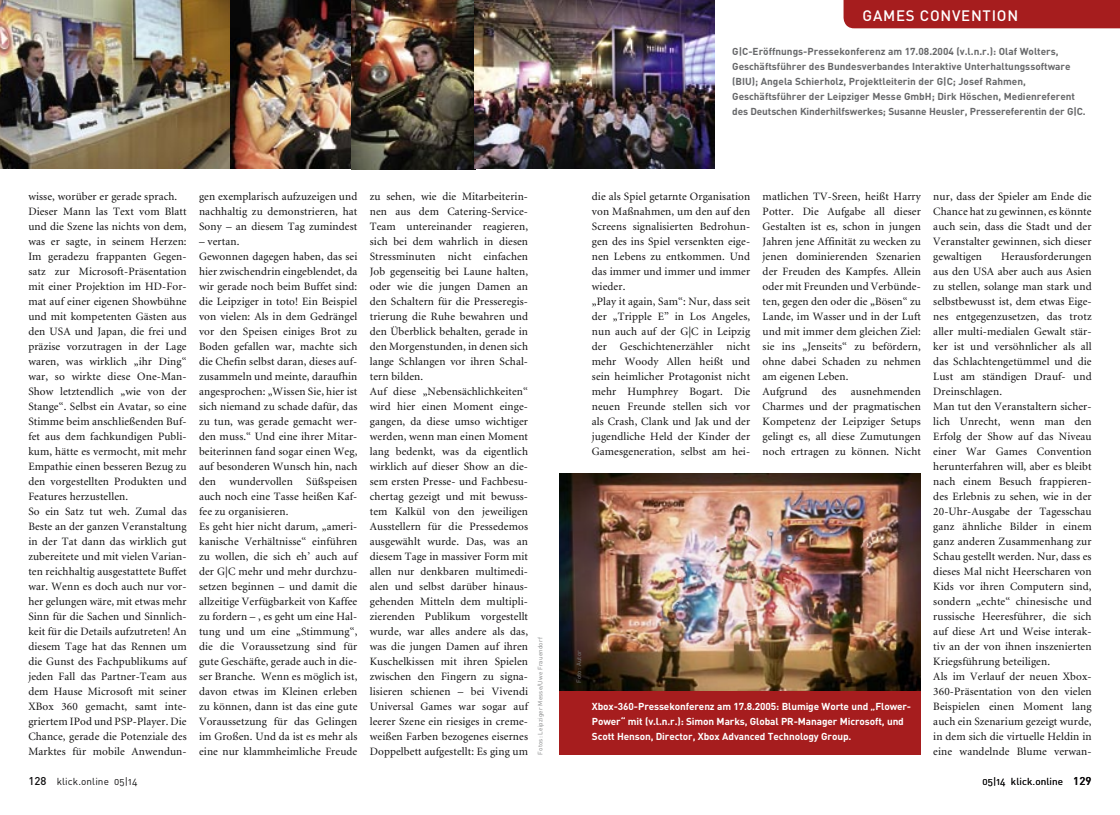
<style>
.page{position:relative;width:1120px;height:815px;background:#fff}
.page>*{position:absolute;margin:0;border:0;box-sizing:border-box;transform-origin:0 0}
.t1{font:500 15px "DIN";letter-spacing:.05em;color:#fff}
._3_Bodytext{font:11.25px/15px "Minion";letter-spacing:.01em;color:#100f10;text-align:justify}
._8_1_Bildunterschrift_LB{font:700 10px/15px "DIN";color:#67686a}
._8_1_Bildunterschrift_LB-2{font:700 10px/15px "DIN";letter-spacing:-.01em;color:#fff}
._3_Bodytext-2{font:10px "DIN Regular Alternate";letter-spacing:.01em;color:#100f10}
._9_Fotocredit{font:6.25px "DIN";letter-spacing:.025em;color:#7f8081}
.s1{font-family:"DIN";font-weight:500;font-size:11.25px}
</style>
<div class="page">
<div style="left:843px;top:0;width:277px;height:28px;background:#a61d1e"></div>
<img style="left:560px;top:474px;width:361px;height:217px">
<div style="left:559px;top:691px;width:362px;height:64px;background:#a61d1e"></div>
<img style="left:0;top:0;width:714px;height:169px">
<p class="_3_Bodytext" style="left:28px;top:189px;width:150px">wisse, worüber er gerade sprach.</p>
<p class="_3_Bodytext" style="left:28px;top:204px;width:160px">Dieser Mann las Text vom Blatt und die Szene las nichts von dem, was er sagte, in seinem Herzen:<br>Im geradezu frappanten Gegen&shy;satz zur Microsoft-Präsentation mit einer Projektion im HD-For&shy;mat auf einer eigenen Showbühne und mit kompetenten Gästen aus den USA und Japan, die frei und präzise vorzutragen in der Lage waren, was wirklich „ihr Ding“ war, so wirkte diese One-Man-Show letztendlich „wie von der Stange“. Selbst ein Avatar, so eine Stimme beim anschließenden Buf&shy;fet aus dem fachkundigen Publi&shy;kum, hätte es vermocht, mit mehr Empathie einen besseren Bezug zu den vorgestellten Produkten und Features herzustellen.</p>
<p class="_3_Bodytext" style="left:28px;top:504px;width:160px">So ein Satz tut weh. Zumal das Beste an der ganzen Veranstaltung in der Tat dann das wirklich gut zubereitete und mit vielen Varian&shy;ten reichhaltig ausgestattete Buffet war. Wenn es doch auch nur vor&shy;her gelungen wäre, mit etwas mehr Sinn für die Sachen und Sinnlich&shy;keit für die Details aufzutreten! An diesem Tage hat das Rennen um die Gunst des Fachpublikums auf jeden Fall das Partner-Team aus dem Hause Microsoft mit seiner XBox 360 gemacht, samt inte&shy;griertem IPod und PSP-Player. Die Chance, gerade die Potenziale des Marktes für mobile Anwendun-</p>
<p class="_3_Bodytext-2" style="left:28px;top:775px;width:111px"><span class="s1">128</span> klick.online 05|14</p>
<p class="_3_Bodytext" style="left:199px;top:189px;width:160px">gen exemplarisch aufzuzeigen und nachhaltig zu demonstrieren, hat Sony – an diesem Tag zumindest</p>
<p class="_3_Bodytext" style="left:199px;top:234px;width:42px">– vertan.</p>
<p class="_3_Bodytext" style="left:199px;top:249px;width:160px">Gewonnen dagegen haben, das sei hier zwischendrin eingeblendet, da wir gerade noch beim Buffet sind: die Leipziger in toto! Ein Beispiel von vielen: Als in dem Gedrängel vor den Speisen einiges Brot zu Boden gefallen war, machte sich die Chefin selbst daran, dieses auf&shy;zusammeln und meinte, daraufhin angesprochen: „Wissen Sie, hier ist sich niemand zu schade dafür, das zu tun, was gerade gemacht wer&shy;den muss.“ Und eine ihrer Mitar&shy;beiterinnen fand sogar einen Weg, auf besonderen Wunsch hin, nach den wundervollen Süßspeisen auch noch eine Tasse heißen Kaf&shy;fee zu organisieren.</p>
<p class="_3_Bodytext" style="left:199px;top:519px;width:160px">Es geht hier nicht darum, „ameri&shy;kanische Verhältnisse“ einführen zu wollen, die sich eh’ auch auf der G|C mehr und mehr durchzu&shy;setzen beginnen – und damit die allzeitige Verfügbarkeit von Kaffee zu fordern – , es geht um eine Hal&shy;tung und um eine „Stimmung“, die die Voraussetzung sind für gute Geschäfte, gerade auch in die&shy;ser Branche. Wenn es möglich ist, davon etwas im Kleinen erleben zu können, dann ist das eine gute Voraussetzung für das Gelingen im Großen. Und da ist es mehr als eine nur klammheimliche Freude</p>
<p class="_3_Bodytext" style="left:370px;top:189px;width:160px">zu sehen, wie die Mitarbeiterin&shy;nen aus dem Catering-Service-Team untereinander reagieren, sich bei dem wahrlich in diesen Stressminuten nicht einfachen Job gegenseitig bei Laune halten, oder wie die jungen Damen an den Schaltern für die Presseregis&shy;trierung die Ruhe bewahren und den Überblick behalten, gerade in den Morgenstunden, in denen sich lange Schlangen vor ihren Schal&shy;tern bilden.</p>
<p class="_3_Bodytext" style="left:370px;top:384px;width:160px">Auf diese „Nebensächlichkeiten“ wird hier einen Moment einge&shy;gangen, da diese umso wichtiger werden, wenn man einen Moment lang bedenkt, was da eigentlich wirklich auf dieser Show an die&shy;sem ersten Presse- und Fachbesu&shy;chertag gezeigt und mit bewuss&shy;tem Kalkül von den jeweiligen Ausstellern für die Pressedemos ausgewählt wurde. Das, was an diesem Tage in massiver Form mit allen nur denkbaren multimedi&shy;alen und selbst darüber hinaus&shy;gehenden Mitteln dem multipli&shy;zierenden Publikum vorgestellt wurde, war alles andere als das, was die jungen Damen auf ihren Kuschelkissen mit ihren Spielen zwischen den Fingern zu signa&shy;lisieren schienen – bei Vivendi Universal Games war sogar auf leerer Szene ein riesiges in creme&shy;weißen Farben bezogenes eisernes Doppelbett aufgestellt: Es ging um</p>
<p class="_9_Fotocredit" style="left:536px;top:755px;width:119px;rotate:-90deg">Fotos: Leipziger Messe/Uwe Frauendorf</p>
<h1 class="t1" style="left:862px;top:6px;width:157px">GAMES CONVENTION</h1>
<p class="_8_1_Bildunterschrift_LB" style="left:732px;top:44px;width:355px">G|C-Eröffnungs-Pressekonferenz am 17.08.2004 (v.l.n.r.): Olaf Wolters, Geschäftsführer des Bundesverbandes Interaktive Unterhaltungssoftware (BIU); Angela Schierholz, Projektleiterin der G|C; Josef Rahmen, Geschäftsführer der Leipziger Messe GmbH; Dirk Höschen, Medienreferent des Deutschen Kinderhilfswerkes; Susanne Heusler, Pressereferentin der G|C.</p>
<p class="_3_Bodytext" style="left:592px;top:189px;width:160px">die als Spiel getarnte Organisation von Maßnahmen, um den auf den Screens signalisierten Bedrohun&shy;gen des ins Spiel versenkten eige&shy;nen Lebens zu entkommen. Und das immer und immer und immer wieder.</p>
<p class="_3_Bodytext" style="left:592px;top:294px;width:160px">„Play it again, Sam“: Nur, dass seit der „Tripple E” in Los Angeles, nun auch auf der G|C in Leipzig der Geschichtenerzähler nicht mehr Woody Allen heißt und sein heimlicher Protagonist nicht mehr Humphrey Bogart. Die neuen Freunde stellen sich vor als Crash, Clank und Jak und der jugendliche Held der Kinder der Gamesgeneration, selbst am hei-</p>
<p class="_3_Bodytext" style="left:762px;top:189px;width:160px">matlichen TV-Sreen, heißt Harry Potter. Die Aufgabe all dieser Gestalten ist es, schon in jungen Jahren jene Affinität zu wecken zu jenen dominierenden Szenarien der Freuden des Kampfes. Allein oder mit Freunden und Verbünde&shy;ten, gegen den oder die „Bösen“ zu Lande, im Wasser und in der Luft und mit immer dem gleichen Ziel: sie ins „Jenseits“ zu befördern, ohne dabei Schaden zu nehmen am eigenen Leben.</p>
<p class="_3_Bodytext" style="left:762px;top:384px;width:46px">Aufgrund</p>
<p class="_3_Bodytext" style="left:822px;top:384px;width:16px">des</p>
<p class="_3_Bodytext" style="left:762px;top:384px;width:160px;text-indent:88px">ausnehmenden Charmes und der pragmatischen Kompetenz der Leipziger Setups gelingt es, all diese Zumutungen noch ertragen zu können. Nicht</p>
<p class="_9_Fotocredit" style="left:575px;top:683px;width:34px;rotate:-90deg">Foto: Autor</p>
<p class="_8_1_Bildunterschrift_LB-2" style="left:592px;top:698px;width:321px">Xbox-360-Pressekonferenz am 17.8.2005: Blumige Worte und „Flower-<br>Power“ mit (v.l.n.r.): Simon Marks, Global PR-Manager Microsoft, und<br>Scott Henson, Director, Xbox Advanced Technology Group.</p>
<p class="_3_Bodytext" style="left:933px;top:189px;width:160px">nur, dass der Spieler am Ende die Chance hat zu gewinnen, es könnte auch sein, dass die Stadt und der Veranstalter gewinnen, sich dieser gewaltigen</p>
<p class="_3_Bodytext" style="left:933px;top:249px;width:160px;text-indent:68px">Herausforderungen aus den USA aber auch aus Asien zu stellen, solange man stark und selbstbewusst ist, dem etwas Eige&shy;nes entgegenzusetzen, das trotz aller multi-medialen Gewalt stär&shy;ker ist und versöhnlicher als all das Schlachtengetümmel und die Lust am ständigen Drauf- und Dreinschlagen.</p>
<p class="_3_Bodytext" style="left:933px;top:399px;width:160px">Man tut den Veranstaltern sicher&shy;lich Unrecht, wenn man den Erfolg der Show auf das Niveau einer War Games Convention herunterfahren will, aber es bleibt nach einem Besuch frappieren&shy;des Erlebnis zu sehen, wie in der 20-Uhr-Ausgabe der Tagesschau ganz ähnliche Bilder in einem ganz anderen Zusammenhang zur Schau gestellt werden. Nur, dass es dieses Mal nicht Heerscharen von Kids vor ihren Computern sind, sondern „echte“ chinesische und russische Heeresführer, die sich auf diese Art und Weise interak&shy;tiv an der von ihnen inszenierten Kriegsführung beteiligen.</p>
<p class="_3_Bodytext" style="left:933px;top:669px;width:160px">Als im Verlauf der neuen Xbox-360-Präsentation von den vielen Beispielen einen Moment lang auch ein Szenarium gezeigt wurde, in dem sich die virtuelle Heldin in eine wandelnde Blume verwan-</p>
<p class="_3_Bodytext-2" style="left:982px;top:775px;width:111px">05|14 klick.online <span class="s1">129</span></p>
</div>
